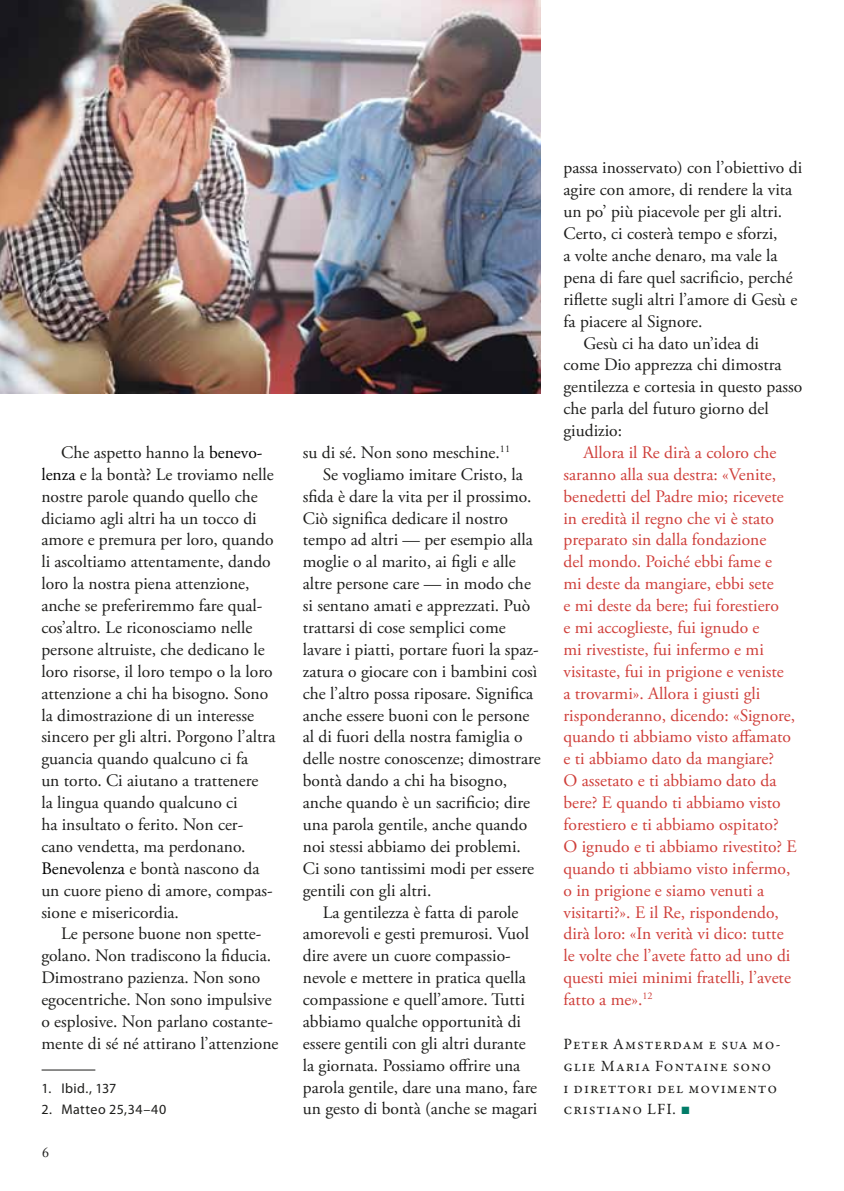
<style>
.page{position:relative;width:844px;height:1191px;background:#fff}
.page>*{position:absolute;margin:0;border:0;box-sizing:border-box;transform-origin:0 0}
.t1{font:17.5px/21.9px "Adobe Garamond Pro";color:#1d1d1b}
.t2{font:17.5px/21.9px "Adobe Garamond Pro";color:#cf3e39}
.t3{font:15.75px/21.9px "Garamond Premr Pro";letter-spacing:.06em;color:#1d1d1b}
.t4{font:14px "Myriad Pro";letter-spacing:.03em;color:#1d1d1b}
.t5{font:14px "Adobe Caslon Pro";color:#1d1d1b}
.s1{color:#000}
.s2{font-family:"Arial";color:#017c68}
</style>
<div class="page">
<hr style="left:42px;top:1069px;width:53px;height:1px;background:#1d1d1b">
<img style="left:0;top:0;width:540px;height:393px">
<p class="t1" style="left:41px;top:442px;width:235px;text-indent:20px">Che aspetto hanno la <span class="s1">benevo&shy;lenza</span> e la bontà? Le troviamo nelle nostre parole quando quello che diciamo agli altri ha un tocco di amore e premura per loro, quando li ascoltiamo attentamente, dando loro la nostra piena attenzione, anche se preferiremmo fare qual&shy;cos’altro. Le riconosciamo nelle persone altruiste, che dedicano le loro risorse, il loro tempo o la loro attenzione a chi ha bisogno. Sono la dimostrazione di un interesse sincero per gli altri. Porgono l’altra guancia quando qualcuno ci fa<br>un torto. Ci aiutano a trattenere<br>la lingua quando qualcuno ci<br>ha insultato o ferito. Non cer&shy;cano vendetta, ma perdonano.<br><span class="s1">Benevolenza</span> e bontà nascono da un cuore pieno di amore, compas&shy;sione e misericordia.</p>
<p class="t1" style="left:41px;top:923px;width:238px;text-indent:20px">Le persone buone non spette&shy;golano. Non tradiscono la fiducia.<br>Dimostrano pazienza. Non sono egocentriche. Non sono impulsive o esplosive. Non parlano costante&shy;mente di sé né attirano l’attenzione</p>
<p class="t4" style="left:42px;top:1079px;width:76px">1. Ibid., 137</p>
<p class="t4" style="left:42px;top:1101px;width:126px">2. Matteo 25,34–40</p>
<p class="t5" style="left:42px;top:1144px;width:8px">6</p>
<p class="t1" style="left:303px;top:442px;width:209px">su di sé. Non sono meschine.<sup>11</sup></p>
<p class="t1" style="left:322px;top:464px;width:202px">Se vogliamo imitare Cristo, la</p>
<p class="t1" style="left:303px;top:486px;width:230px">sfida è dare la vita per il prossimo.</p>
<p class="t1" style="left:303px;top:508px;width:207px">Ciò significa dedicare il nostro</p>
<p class="t1" style="left:303px;top:529px;width:231px">tempo ad altri — per esempio alla</p>
<p class="t1" style="left:303px;top:551px;width:214px">moglie o al marito, ai figli e alle</p>
<p class="t1" style="left:303px;top:573px;width:229px">altre persone care — in modo che</p>
<p class="t1" style="left:303px;top:595px;width:229px">si sentano amati e apprezzati. Può</p>
<p class="t1" style="left:303px;top:617px;width:204px">trattarsi di cose semplici come</p>
<p class="t1" style="left:303px;top:639px;width:237px">lavare i piatti, portare fuori la spaz-</p>
<p class="t1" style="left:303px;top:661px;width:236px">zatura o giocare con i bambini così</p>
<p class="t1" style="left:303px;top:683px;width:232px">che l’altro possa riposare. Significa</p>
<p class="t1" style="left:303px;top:704px;width:228px">anche essere buoni con le persone</p>
<p class="t1" style="left:303px;top:726px;width:221px">al di fuori della nostra famiglia o</p>
<p class="t1" style="left:303px;top:748px;width:239px">delle nostre conoscenze; dimostrare</p>
<p class="t1" style="left:303px;top:770px;width:206px">bontà dando a chi ha bisogno,</p>
<p class="t1" style="left:303px;top:792px;width:228px">anche quando è un sacrificio; dire</p>
<p class="t1" style="left:303px;top:814px;width:226px">una parola gentile, anche quando</p>
<p class="t1" style="left:303px;top:836px;width:219px">noi stessi abbiamo dei problemi.</p>
<p class="t1" style="left:303px;top:858px;width:232px">Ci sono tantissimi modi per essere</p>
<p class="t1" style="left:303px;top:879px;width:130px">gentili con gli altri.</p>
<p class="t1" style="left:322px;top:901px;width:197px">La gentilezza è fatta di parole</p>
<p class="t1" style="left:303px;top:923px;width:228px">amorevoli e gesti premurosi. Vuol</p>
<p class="t1" style="left:303px;top:945px;width:209px">dire avere un cuore compassio-</p>
<p class="t1" style="left:303px;top:967px;width:224px">nevole e mettere in pratica quella</p>
<p class="t1" style="left:303px;top:989px;width:223px">compassione e quell’amore. Tutti</p>
<p class="t1" style="left:303px;top:1011px;width:220px">abbiamo qualche opportunità di</p>
<p class="t1" style="left:303px;top:1033px;width:224px">essere gentili con gli altri durante</p>
<p class="t1" style="left:303px;top:1054px;width:219px">la giornata. Possiamo offrire una</p>
<p class="t1" style="left:303px;top:1076px;width:236px">parola gentile, dare una mano, fare</p>
<p class="t1" style="left:303px;top:1098px;width:236px">un gesto di bontà (anche se magari</p>
<p class="t1" style="left:563px;top:158px;width:240px">passa inosservato) con l’obiettivo di</p>
<p class="t1" style="left:563px;top:179px;width:230px">agire con amore, di rendere la vita</p>
<p class="t1" style="left:563px;top:201px;width:220px">un po’ più piacevole per gli altri.</p>
<p class="t1" style="left:563px;top:223px;width:216px">Certo, ci costerà tempo e sforzi,</p>
<p class="t1" style="left:563px;top:245px;width:215px">a volte anche denaro, ma vale la</p>
<p class="t1" style="left:563px;top:267px;width:230px">pena di fare quel sacrificio, perché</p>
<p class="t1" style="left:563px;top:289px;width:235px">riflette sugli altri l’amore di Gesù e</p>
<p class="t1" style="left:563px;top:311px;width:140px">fa piacere al Signore.</p>
<p class="t1" style="left:583px;top:333px;width:177px">Gesù ci ha dato un’idea di</p>
<p class="t1" style="left:563px;top:354px;width:219px">come Dio apprezza chi dimostra</p>
<p class="t1" style="left:563px;top:376px;width:240px">gentilezza e cortesia in questo passo</p>
<p class="t1" style="left:563px;top:398px;width:207px">che parla del futuro giorno del</p>
<p class="t1" style="left:563px;top:420px;width:60px">giudizio:</p>
<p class="t2" style="left:563px;top:442px;width:235px;text-indent:20px">Allora il Re dirà a coloro che saranno alla sua destra: «Venite, benedetti del Padre mio; ricevete in eredità il regno che vi è stato preparato sin dalla fondazione<br>del mondo. Poiché ebbi fame e<br>mi deste da mangiare, ebbi sete<br>e mi deste da bere; fui forestiero<br>e mi accoglieste, fui ignudo e<br>mi rivestiste, fui infermo e mi visitaste, fui in prigione e veniste<br>a trovarmi». Allora i giusti gli risponderanno, dicendo: «Signore, quando ti abbiamo visto affamato e ti abbiamo dato da mangiare?<br>O assetato e ti abbiamo dato da bere? E quando ti abbiamo visto forestiero e ti abbiamo ospitato?<br>O ignudo e ti abbiamo rivestito? E quando ti abbiamo visto infermo, o in prigione e siamo venuti a visitarti?». E il Re, rispondendo, dirà loro: «In verità vi dico: tutte le volte che l’avete fatto ad uno di questi miei minimi fratelli, l’avete fatto a me».<sup>12</sup></p>
<p class="t3" style="left:563px;top:1033px;width:218px">Peter Amsterdam e sua mo&shy;glie Maria Fontaine sono i direttori del movimento cristiano LFI. <span class="s2">■</span></p>
</div>
